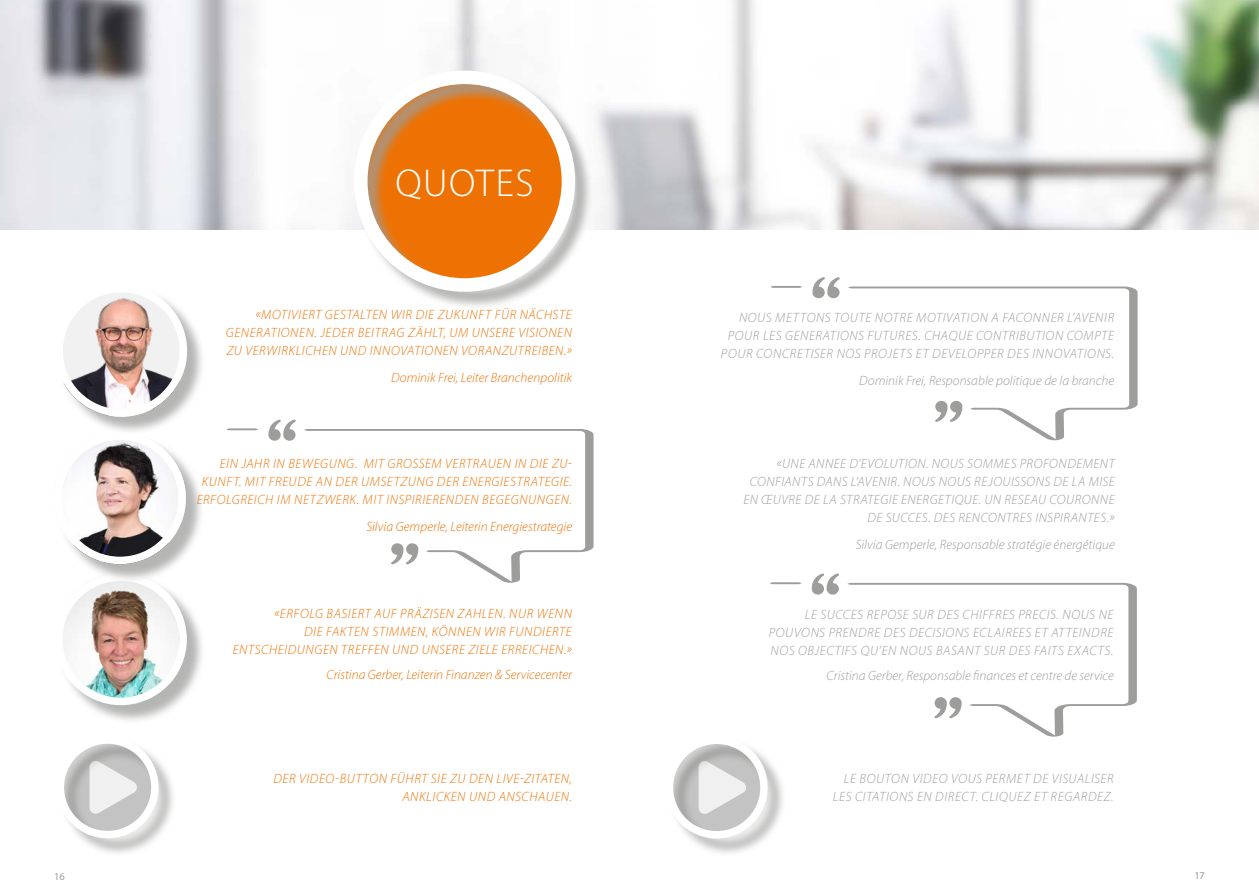
<style>
.page{position:relative;width:1259px;height:893px;background:#fff}
.page>*{position:absolute;margin:0;border:0;box-sizing:border-box;transform-origin:0 0}
.t1{font:300 39px "Myriad Pro";letter-spacing:.04em;color:#fff}
.t2{font:italic 300 13.5px/18px "Myriad Pro";letter-spacing:.035em;color:#9d9d9c;text-align:right}
.t3{font:italic 300 13.5px/18px "Myriad Pro";letter-spacing:.04em;color:#ee7203;text-align:right}
.t4{font:italic 300 13.5px "Myriad Pro";color:#ee7203}
.t5{font:italic 300 13.5px "Myriad Pro";letter-spacing:.005em;color:#9d9d9c}
.t6{font:italic 300 13.5px "Myriad Pro";color:#9d9d9c}
.t7{font:10.5px "Myriad Pro";color:#9d9d9c}
</style>
<div class="page">
<div style="left:58px;top:288px;width:148px;height:147px;background:#9d9d9c;opacity:.75"></div>
<img style="left:61px;top:292px;width:122px;height:125px">
<div style="left:55px;top:285px;width:132px;height:132px;border:8px solid #fff;border-radius:50%"></div>
<svg style="left:812px;top:277px;width:28px;height:21px"></svg>
<svg style="left:848px;top:286px;width:290px;height:155px"></svg>
<svg style="left:770px;top:286px;width:32px;height:2px"></svg>
<svg style="left:811px;top:573px;width:28px;height:22px"></svg>
<svg style="left:847px;top:582px;width:290px;height:155px"></svg>
<svg style="left:770px;top:582px;width:32px;height:3px"></svg>
<div style="left:58px;top:576px;width:147px;height:148px;background:#9d9d9c;opacity:.75"></div>
<img style="left:62px;top:583px;width:117px;height:122px">
<div style="left:55px;top:573px;width:132px;height:132px;border:8px solid #fff;border-radius:50%"></div>
<div style="left:59px;top:739px;width:118px;height:118px;background:#9d9d9c;opacity:.75"></div>
<svg style="left:60px;top:739px;width:98px;height:98px;fill:#c3c3c3"></svg>
<svg style="left:90px;top:759px;width:48px;height:56px"></svg>
<div style="left:57px;top:736px;width:102px;height:102px;border:8px solid #fff;border-radius:50%"></div>
<img style="left:0;top:0;width:1259px;height:230px">
<div style="left:57px;top:435px;width:147px;height:148px;background:#9d9d9c;opacity:.75"></div>
<img style="left:57px;top:437px;width:129px;height:127px">
<div style="left:54px;top:432px;width:132px;height:132px;border:8px solid #fff;border-radius:50%"></div>
<svg style="left:268px;top:419px;width:28px;height:22px"></svg>
<svg style="left:304px;top:429px;width:290px;height:154px"></svg>
<svg style="left:226px;top:428px;width:32px;height:3px"></svg>
<div style="left:357px;top:73px;width:236px;height:237px;background:#9d9d9c;opacity:.75"></div>
<div style="left:354px;top:71px;width:221px;height:221px;border:14px solid #fff;border-radius:50%"></div>
<div style="left:668px;top:739px;width:118px;height:118px;background:#9d9d9c;opacity:.75"></div>
<svg style="left:668px;top:739px;width:99px;height:99px;fill:#c3c3c3"></svg>
<svg style="left:698px;top:760px;width:49px;height:55px"></svg>
<div style="left:665px;top:736px;width:102px;height:102px;border:8px solid #fff;border-radius:50%"></div>
<h1 class="t1" style="left:395px;top:159px;width:140px">QUOTES</h1>
<p class="t3" style="left:226px;top:306px;width:347px;text-align:justify;text-indent:29px">«MOTIVIERT GESTALTEN WIR DIE ZUKUNFT FÜR NÄCHSTE GENERATIONEN. JEDER BEITRAG ZÄHLT, UM UNSERE VISIONEN ZU VERWIRKLICHEN UND INNOVATIONEN VORANZUTREIBEN.»</p>
<p class="t4" style="left:391px;top:370px;width:182px">Dominik Frei, Leiter Branchenpolitik</p>
<p class="t3" style="left:197px;top:454px;width:377px">EIN JAHR IN BEWEGUNG. MIT GROSSEM VERTRAUEN IN DIE ZU-<br>KUNFT. MIT FREUDE AN DER UMSETZUNG DER ENERGIESTRATEGIE.<br>ERFOLGREICH IM NETZWERK. MIT INSPIRIERENDEN BEGEGNUNGEN.</p>
<p class="t4" style="left:366px;top:518px;width:207px">Silvia Gemperle, Leiterin Energiestrategie</p>
<p class="t3" style="left:233px;top:604px;width:341px">«ERFOLG BASIERT AUF PRÄZISEN ZAHLEN. NUR WENN<br>DIE FAKTEN STIMMEN, KÖNNEN WIR FUNDIERTE<br>ENTSCHEIDUNGEN TREFFEN UND UNSERE ZIELE ERREICHEN.»</p>
<p class="t4" style="left:326px;top:666px;width:247px">Cristina Gerber, Leiterin Finanzen &amp; Servicecenter</p>
<p class="t3" style="left:273px;top:769px;width:300px">DER VIDEO-BUTTON FÜHRT SIE ZU DEN LIVE-ZITATEN,<br>ANKLICKEN UND ANSCHAUEN.</p>
<p class="t2" style="left:721px;top:309px;width:395px">NOUS METTONS TOUTE NOTRE MOTIVATION A FACONNER L’AVENIR<br>POUR LES GENERATIONS FUTURES. CHAQUE CONTRIBUTION COMPTE<br>POUR CONCRETISER NOS PROJETS ET DEVELOPPER DES INNOVATIONS.</p>
<p class="t5" style="left:859px;top:373px;width:257px">Dominik Frei, Responsable politique de la branche</p>
<p class="t2" style="left:743px;top:454px;width:373px">«UNE ANNEE D’EVOLUTION. NOUS SOMMES PROFONDEMENT CONFIANTS DANS L’AVENIR. NOUS NOUS REJOUISSONS DE LA MISE EN ŒUVRE DE LA STRATEGIE ENERGETIQUE. UN RESEAU COURONNE DE SUCCES. DES RENCONTRES INSPIRANTES.»</p>
<p class="t5" style="left:855px;top:536px;width:260px">Silvia Gemperle, Responsable stratégie énergétique</p>
<p class="t2" style="left:769px;top:606px;width:346px;text-align:justify;text-indent:36px">LE SUCCES REPOSE SUR DES CHIFFRES PRECIS. NOUS NE POUVONS PRENDRE DES DECISIONS ECLAIREES ET ATTEINDRE NOS OBJECTIFS QU’EN NOUS BASANT SUR DES FAITS EXACTS.</p>
<p class="t6" style="left:826px;top:668px;width:289px">Cristina Gerber, Responsable finances et centre de service</p>
<p class="t2" style="left:833px;top:769px;width:282px">LE BOUTON VIDEO VOUS PERMET DE VISUALISER<br>LES CITATIONS EN DIRECT. CLIQUEZ ET REGARDEZ.</p>
<p class="t7" style="left:54px;top:870px;width:12px">16</p>
<p class="t7" style="left:1194px;top:869px;width:12px">17</p>
</div>
